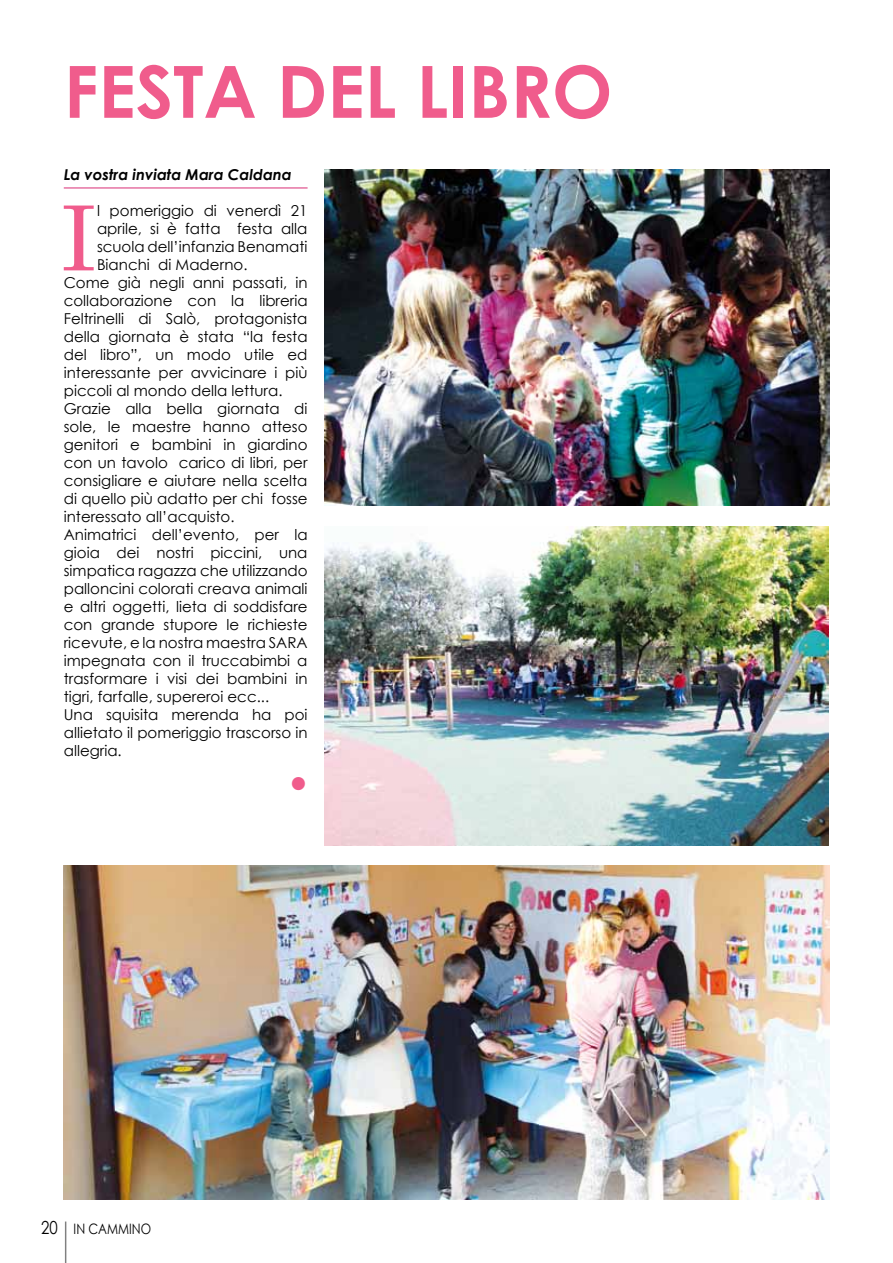
<style>
.page{position:relative;width:893px;height:1263px;background:#fff}
.page>*{position:absolute;margin:0;border:0;box-sizing:border-box;transform-origin:0 0}
.t1{font:89.7px "Century Schoolbook";color:#f05c8c}
.t2{font:700 72px "Century Gothic";color:#f05c8c}
.t3{font:30px "Times New Roman";color:#f05c8c}
.t4{font:15px "Century Gothic";color:#000}
.t5{font:italic 700 15px "Century Gothic";color:#000}
.t6{font:14.4px "Century Gothic";color:#000;scale:.83 1}
.s1{font-size:18px}
</style>
<div class="page">
<hr style="left:65px;top:1221px;width:1px;height:42px;background:#000">
<hr style="left:64px;top:187px;width:244px;height:2px;background:#e673a3">
<img style="left:325px;top:169px;width:504px;height:336px">
<img style="left:64px;top:865px;width:765px;height:334px">
<img style="left:324px;top:527px;width:505px;height:318px">
<h2 class="t2" style="left:64px;top:46px;width:74px">FESTA</h2>
<h2 class="t2" style="left:277px;top:46px;width:39px">DEL</h2>
<h2 class="t2" style="left:417px;top:46px;width:141px">LIBRO</h2>
<p class="t5" style="left:64px;top:165px;width:229px">La vostra inviata Mara Caldana</p>
<h1 class="t1" style="left:60px;top:182px;width:38px">I</h1>
<p class="t4" style="left:97px;top:202px;width:212px">l pomeriggio di venerdì 21</p>
<p class="t4" style="left:97px;top:220px;width:212px">aprile, si è fatta festa alla</p>
<p class="t4" style="left:97px;top:238px;width:212px">scuola dell’infanzia Benamati</p>
<p class="t4" style="left:97px;top:256px;width:152px">Bianchi di Maderno.</p>
<p class="t4" style="left:64px;top:274px;width:245px">Come già negli anni passati, in</p>
<p class="t4" style="left:64px;top:292px;width:245px">collaborazione con la libreria</p>
<p class="t4" style="left:64px;top:310px;width:245px">Feltrinelli di Salò, protagonista</p>
<p class="t4" style="left:64px;top:328px;width:245px">della giornata è stata “la festa</p>
<p class="t4" style="left:64px;top:346px;width:245px">del libro”, un modo utile ed</p>
<p class="t4" style="left:64px;top:364px;width:245px">interessante per avvicinare i più</p>
<p class="t4" style="left:64px;top:382px;width:220px">piccoli al mondo della lettura.</p>
<p class="t4" style="left:64px;top:400px;width:245px">Grazie alla bella giornata di</p>
<p class="t4" style="left:64px;top:418px;width:245px">sole, le maestre hanno atteso</p>
<p class="t4" style="left:64px;top:436px;width:245px">genitori e bambini in giardino</p>
<p class="t4" style="left:64px;top:454px;width:245px">con un tavolo carico di libri, per</p>
<p class="t4" style="left:64px;top:472px;width:245px">consigliare e aiutare nella scelta</p>
<p class="t4" style="left:64px;top:490px;width:245px">di quello più adatto per chi fosse</p>
<p class="t4" style="left:64px;top:508px;width:172px">interessato all’acquisto.</p>
<p class="t4" style="left:64px;top:526px;width:245px">Animatrici dell’evento, per la</p>
<p class="t4" style="left:64px;top:544px;width:245px">gioia dei nostri piccini, una</p>
<p class="t4" style="left:64px;top:562px;width:245px">simpatica ragazza che utilizzando</p>
<p class="t4" style="left:64px;top:580px;width:245px">palloncini colorati creava animali</p>
<p class="t4" style="left:64px;top:598px;width:245px">e altri oggetti, lieta di soddisfare</p>
<p class="t4" style="left:64px;top:616px;width:245px">con grande stupore le richieste</p>
<p class="t4" style="left:64px;top:634px;width:245px">ricevute, e la nostra maestra SARA</p>
<p class="t4" style="left:64px;top:652px;width:245px">impegnata con il truccabimbi a</p>
<p class="t4" style="left:64px;top:670px;width:245px">trasformare i visi dei bambini in</p>
<p class="t4" style="left:64px;top:688px;width:207px">tigri, farfalle, supereroi ecc...</p>
<p class="t4" style="left:64px;top:706px;width:245px">Una squisita merenda ha poi</p>
<p class="t4" style="left:64px;top:724px;width:245px">allietato il pomeriggio trascorso in</p>
<p class="t4" style="left:64px;top:742px;width:60px">allegria.</p>
<h3 class="t3" style="left:289px;top:762px;width:20px">●</h3>
<p class="t6" style="left:41px;top:1219px;width:81px"><span class="s1">20</span> In Cammino</p>
</div>
